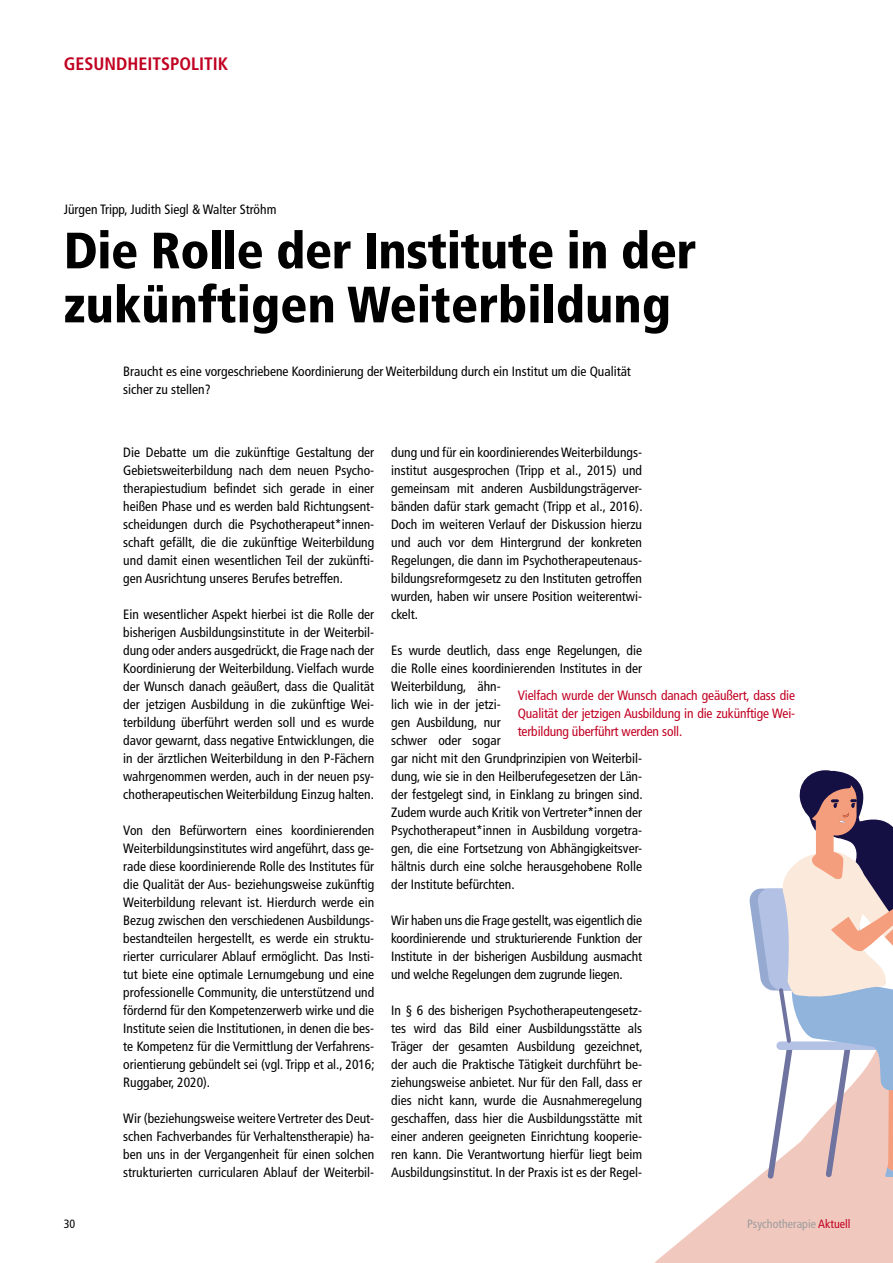
<style>
.page{position:relative;width:893px;height:1263px;background:#fff}
.page>*{position:absolute;margin:0;border:0;box-sizing:border-box;transform-origin:0 0}
.t1{font:900 condensed 51px/54px "Frutiger LT Std";color:#000}
.t2{font:700 condensed 18px "Frutiger LT Std";color:#c10122}
.t3{font:condensed 13.5px/18px "Frutiger LT Std";color:#000;text-align:justify}
.t4{font:condensed 13.5px/18px "Frutiger LT Std";letter-spacing:-.01em;color:#c10122;text-align:justify}
.t5{font:condensed 12px "Frutiger LT Std";color:#9c9c9d}
.t6{font:condensed 12px "Frutiger LT Std";color:#000}
.s1{color:#c10122}
</style>
<div class="page">
<svg style="left:655px;top:1178px;width:238px;height:85px;fill:#f1c8be"></svg>
<svg style="left:749px;top:770px;width:144px;height:408px"></svg>
<h2 class="t2" style="left:64px;top:53px;width:166px">GESUNDHEITSPOLITIK</h2>
<p class="t3" style="left:64px;top:201px;width:214px">Jürgen Tripp, Judith Siegl &amp; Walter Ströhm</p>
<h1 class="t1" style="left:64px;top:223px;width:634px">Die Rolle der Institute in der zukünftigen Weiterbildung</h1>
<p class="t3" style="left:123px;top:363px;width:509px">Braucht es eine vorgeschriebene Koordinierung der Weiterbildung durch ein Institut um die Qualität sicher zu stellen?</p>
<p class="t6" style="left:64px;top:1216px;width:13px">30</p>
<p class="t3" style="left:123px;top:444px;width:252px">Die Debatte um die zukünftige Gestaltung der Gebietsweiterbildung nach dem neuen Psycho&shy;therapiestudium befindet sich gerade in einer heißen Phase und es werden bald Richtungsent&shy;scheidungen durch die Psychotherapeut*innen&shy;schaft gefällt, die die zukünftige Weiterbildung und damit einen wesentlichen Teil der zukünfti&shy;gen Ausrichtung unseres Berufes betreffen.</p>
<p class="t3" style="left:123px;top:606px;width:252px">Ein wesentlicher Aspekt hierbei ist die Rolle der bisherigen Ausbildungsinstitute in der Weiterbil&shy;dung oder anders ausgedrückt, die Frage nach der Koordinierung der Weiterbildung. Vielfach wurde der Wunsch danach geäußert, dass die Qualität der jetzigen Ausbildung in die zukünftige Wei&shy;terbildung überführt werden soll und es wurde davor gewarnt, dass negative Entwicklungen, die in der ärztlichen Weiterbildung in den P-Fächern wahrgenommen werden, auch in der neuen psy&shy;chotherapeutischen Weiterbildung Einzug halten.</p>
<p class="t3" style="left:123px;top:822px;width:253px">Von den Befürwortern eines koordinierenden Weiterbildungsinstitutes wird angeführt, dass ge&shy;rade diese koordinierende Rolle des Institutes für die Qualität der Aus- beziehungsweise zukünftig Weiterbildung relevant ist. Hierdurch werde ein Bezug zwischen den verschiedenen Ausbildungs&shy;bestandteilen hergestellt, es werde ein struktu&shy;rierter curricularer Ablauf ermöglicht. Das Insti&shy;tut biete eine optimale Lernumgebung und eine professionelle Community, die unterstützend und fördernd für den Kompetenzerwerb wirke und die Institute seien die Institutionen, in denen die bes&shy;te Kompetenz für die Vermittlung der Verfahrens&shy;orientierung gebündelt sei (vgl. Tripp et al., 2016; Ruggaber, 2020).</p>
<p class="t3" style="left:123px;top:1110px;width:252px">Wir (beziehungsweise weitere Vertreter des Deut&shy;schen Fachverbandes für Verhaltenstherapie) ha&shy;ben uns in der Vergangenheit für einen solchen strukturierten curricularen Ablauf der Weiterbil-</p>
<p class="t3" style="left:391px;top:444px;width:253px">dung und für ein koordinierendes Weiterbildungs&shy;institut ausgesprochen (Tripp et al., 2015) und gemeinsam mit anderen Ausbildungsträgerver&shy;bänden dafür stark gemacht (Tripp et al., 2016).<br>Doch im weiteren Verlauf der Diskussion hierzu und auch vor dem Hintergrund der konkreten Regelungen, die dann im Psychotherapeutenaus&shy;bildungsreformgesetz zu den Instituten getroffen wurden, haben wir unsere Position weiterentwi&shy;ckelt.</p>
<p class="t3" style="left:391px;top:642px;width:253px;text-align:left">Es wurde deutlich, dass enge Regelungen, die die Rolle eines koordinierenden Institutes in der Weiterbildung, ähn-<br>lich wie in der jetzi-<br>gen Ausbildung, nur<br>schwer oder sogar<br>gar nicht mit den Grundprinzipien von Weiterbil&shy;dung, wie sie in den Heilberufegesetzen der Län&shy;der festgelegt sind, in Einklang zu bringen sind.<br>Zudem wurde auch Kritik von Vertreter*innen der Psychotherapeut*innen in Ausbildung vorgetra&shy;gen, die eine Fortsetzung von Abhängigkeitsver&shy;hältnis durch eine solche herausgehobene Rolle der Institute befürchten.</p>
<p class="t3" style="left:391px;top:911px;width:252px">Wir haben uns die Frage gestellt, was eigentlich die koordinierende und strukturierende Funktion der Institute in der bisherigen Ausbildung ausmacht und welche Regelungen dem zugrunde liegen.</p>
<p class="t3" style="left:391px;top:1001px;width:253px">In § 6 des bisherigen Psychotherapeutengesetz&shy;tes wird das Bild einer Ausbildungsstätte als Träger der gesamten Ausbildung gezeichnet, der auch die Praktische Tätigkeit durchführt be&shy;ziehungsweise anbietet. Nur für den Fall, dass er dies nicht kann, wurde die Ausnahmeregelung geschaffen, dass hier die Ausbildungsstätte mit einer anderen geeigneten Einrichtung kooperie&shy;ren kann. Die Verantwortung hierfür liegt beim Ausbildungsinstitut. In der Praxis ist es der Regel-</p>
<p class="t4" style="left:518px;top:686px;width:279px">Vielfach wurde der Wunsch danach geäußert, dass die Qualität der jetzigen Ausbildung in die zukünftige Wei&shy;terbildung überführt werden soll.</p>
<p class="t5" style="left:747px;top:1216px;width:105px">Psychotherapie <span class="s1">Aktuell</span></p>
</div>
